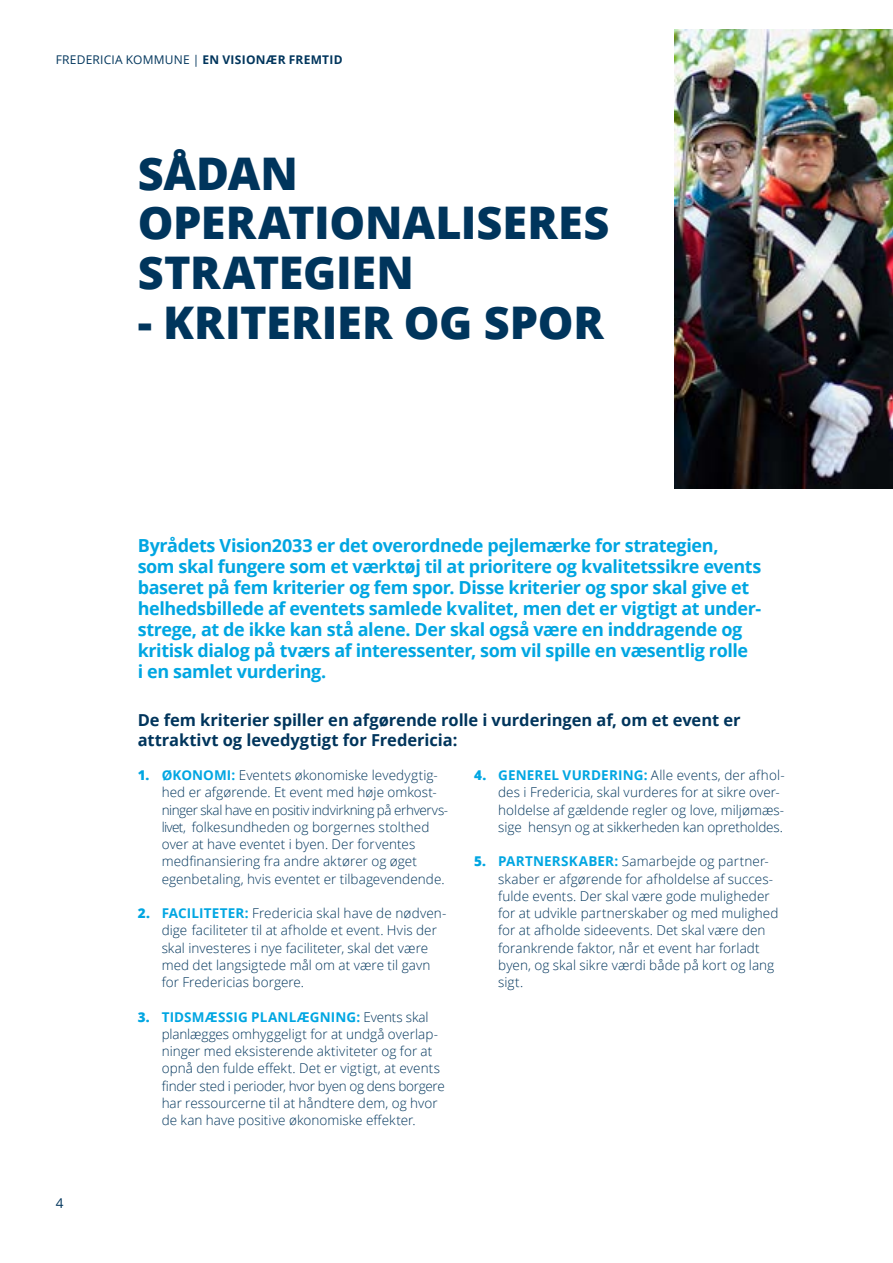
<style>
.page{position:relative;width:893px;height:1263px;background:#fff}
.page>*{position:absolute;margin:0;border:0;box-sizing:border-box;transform-origin:0 0}
.t1{font:800 45px/49.8px "Open Sans";letter-spacing:-.005em;color:#00355c}
.t2{font:700 18px/21px "Open Sans";letter-spacing:-.02em;color:#00a6e2}
.t3{font:700 16.5px/19.5px "Open Sans";letter-spacing:-.005em;color:#00355c}
.t4{font:300 13.5px/17.2px "Open Sans";letter-spacing:.005em;color:#00355c}
.t5{font:300 13.5px "Open Sans";letter-spacing:-.03em;color:#00355c}
.t6{font:13.5px "Open Sans";color:#00355c}
.t7{font:12px "Open Sans";letter-spacing:.015em;color:#00355c}
.s1{font-weight:700}
.s2{font-weight:800;color:#00a6e2}
.s3{font-weight:700;color:#00a6e2}
</style>
<div class="page">
<img style="left:674px;top:30px;width:219px;height:458px">
<p class="t7" style="left:56px;top:51px;width:288px">FREDERICIA KOMMUNE | <span class="s1">EN VISIONÆR FREMTID</span></p>
<p class="t1" style="left:138px;top:146px;width:473px">SÅDAN<br>OPERATIONALISERES<br>STRATEGIEN</p>
<h1 class="t1" style="left:138px;top:295px;width:468px">- KRITERIER OG SPOR</h1>
<h4 class="t2" style="left:138px;top:534px;width:625px">Byrådets Vision2033 er det overordnede pejlemærke for strategien,<br>som skal fungere som et værktøj til at prioritere og kvalitetssikre events baseret på fem kriterier og fem spor. Disse kriterier og spor skal give et helhedsbillede af eventets samlede kvalitet, men det er vigtigt at under&shy;strege, at de ikke kan stå alene. Der skal også være en inddragende og kritisk dialog på tværs af interessenter, som vil spille en væsentlig rolle<br>i en samlet vurdering.</h4>
<h4 class="t3" style="left:138px;top:710px;width:604px">De fem kriterier spiller en afgørende rolle i vurderingen af, om et event er attraktivt og levedygtigt for Fredericia:</h4>
<p class="t4" style="left:138px;top:766px;width:302px"><span class="s2">1.</span> <span class="s3">ØKONOMI:</span> Eventets økonomiske levedygtig-</p>
<p class="t4" style="left:474px;top:766px;width:312px"><span class="s2">4.</span> <span class="s3">GENEREL VURDERING:</span> Alle events, der afhol-</p>
<p class="t4" style="left:162px;top:783px;width:277px">hed er afgørende. Et event med høje omkost-</p>
<p class="t4" style="left:498px;top:783px;width:283px">des i Fredericia, skal vurderes for at sikre over-</p>
<p class="t5" style="left:162px;top:800px;width:288px">ninger skal have en positiv indvirkning på erhvervs-</p>
<p class="t4" style="left:498px;top:801px;width:288px">holdelse af gældende regler og love, miljømæs-</p>
<p class="t4" style="left:162px;top:818px;width:269px">livet, folkesundheden og borgernes stolthed</p>
<p class="t4" style="left:498px;top:818px;width:286px">sige hensyn og at sikkerheden kan opretholdes.</p>
<p class="t4" style="left:162px;top:835px;width:257px">over at have eventet i byen. Der forventes medfinansiering fra andre aktører og øget</p>
<p class="t4" style="left:474px;top:852px;width:296px"><span class="s2">5.</span> <span class="s3">PARTNERSKABER:</span> Samarbejde og partner-</p>
<p class="t6" style="left:56px;top:1193px;width:9px">4</p>
<p class="t4" style="left:162px;top:870px;width:284px">egenbetaling, hvis eventet er tilbagevendende.</p>
<p class="t4" style="left:498px;top:870px;width:276px">skaber er afgørende for afholdelse af succes-</p>
<p class="t4" style="left:498px;top:887px;width:273px">fulde events. Der skal være gode muligheder</p>
<p class="t4" style="left:138px;top:904px;width:310px"><span class="s2">2.</span> <span class="s3">FACILITETER:</span> Fredericia skal have de nødven-</p>
<p class="t4" style="left:498px;top:904px;width:282px">for at udvikle partnerskaber og med mulighed</p>
<p class="t4" style="left:162px;top:921px;width:277px">dige faciliteter til at afholde et event. Hvis der</p>
<p class="t4" style="left:498px;top:921px;width:269px">for at afholde sideevents. Det skal være den</p>
<p class="t4" style="left:162px;top:939px;width:268px">skal investeres i nye faciliteter, skal det være</p>
<p class="t4" style="left:498px;top:939px;width:263px">forankrende faktor, når et event har forladt</p>
<p class="t4" style="left:162px;top:956px;width:270px">med det langsigtede mål om at være til gavn</p>
<p class="t4" style="left:498px;top:956px;width:278px">byen, og skal sikre værdi både på kort og lang</p>
<p class="t4" style="left:162px;top:973px;width:144px">for Fredericias borgere.</p>
<p class="t4" style="left:498px;top:973px;width:27px">sigt.</p>
<p class="t4" style="left:162px;top:1008px;width:278px;text-indent:-24px"><span class="s2">3.</span> <span class="s3">TIDSMÆSSIG PLANLÆGNING:</span> Events skal planlægges omhyggeligt for at undgå overlap&shy;ninger med eksisterende aktiviteter og for at</p>
<p class="t4" style="left:162px;top:1059px;width:285px">opnå den fulde effekt. Det er vigtigt, at events finder sted i perioder, hvor byen og dens borgere</p>
<p class="t4" style="left:162px;top:1094px;width:278px">har ressourcerne til at håndtere dem, og hvor</p>
<p class="t4" style="left:162px;top:1111px;width:256px">de kan have positive økonomiske effekter.</p>
</div>
